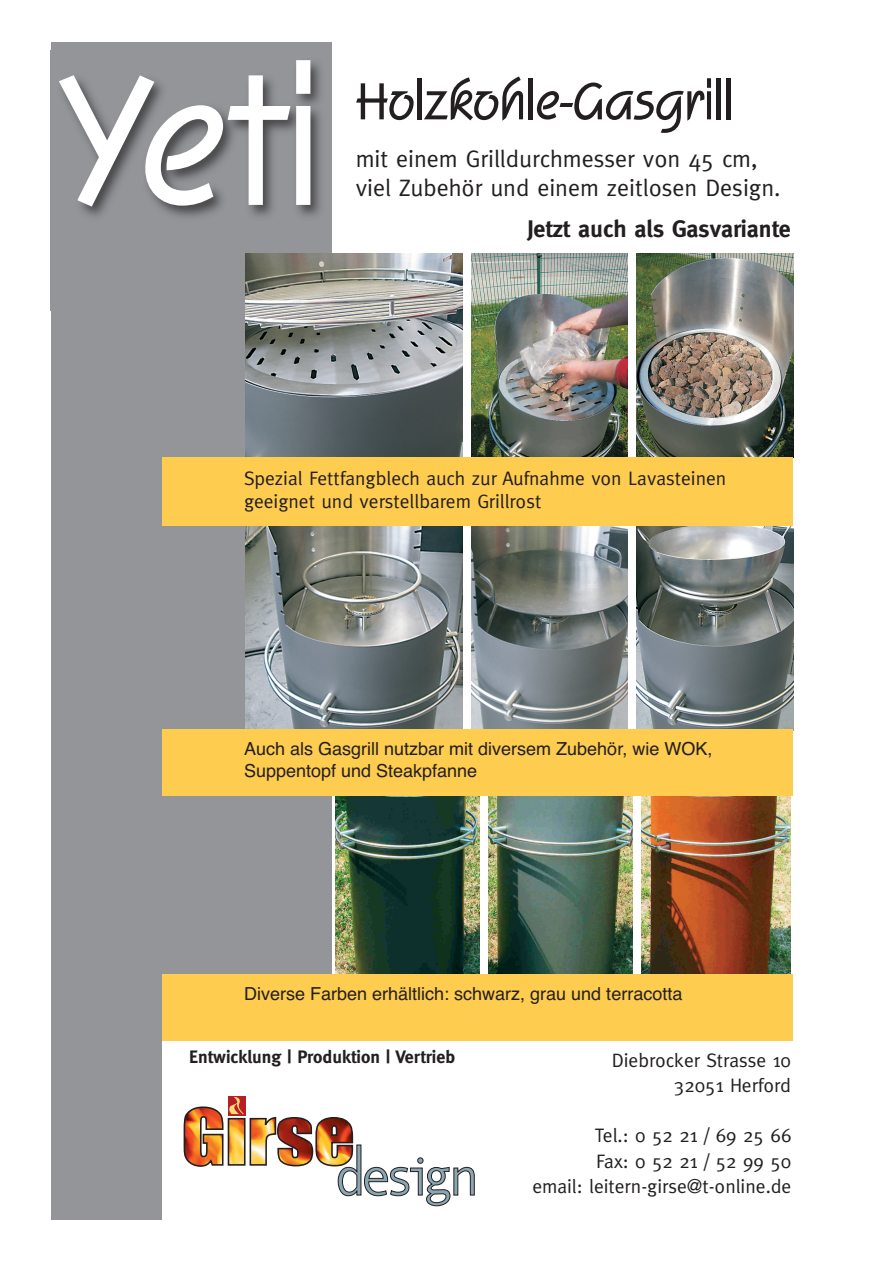
<style>
.page{position:relative;width:893px;height:1263px;background:#fff}
.page>*{position:absolute;margin:0;border:0;box-sizing:border-box;transform-origin:0 0}
.t1{font:700 190.2px "Squire D";color:#fff}
.t2{font:700 54px "Squire D";color:#231f20}
.t3{font:24px/28.8px "Meta";color:#231f20}
.t4{font:700 24px "Meta";color:#231f20}
.t5{font:19.5px/25.5px "Meta";color:#231f20;text-align:right}
.t6{font:18px/21.6px "Helvetica";color:#231f20}
.t7{font:700 18px "Meta";color:#231f20}
</style>
<div class="page">
<div style="left:51px;top:43px;width:280px;height:1177px;background:#939598"></div>
<img style="left:50px;top:51px;width:597px;height:259px">
<img style="left:246px;top:254px;width:216px;height:204px">
<img style="left:471px;top:254px;width:157px;height:204px">
<img style="left:636px;top:254px;width:157px;height:204px">
<img style="left:246px;top:526px;width:216px;height:203px">
<img style="left:471px;top:526px;width:157px;height:203px">
<img style="left:636px;top:526px;width:157px;height:203px">
<img style="left:641px;top:797px;width:149px;height:177px">
<img style="left:488px;top:797px;width:145px;height:177px">
<img style="left:335px;top:797px;width:145px;height:177px">
<div style="left:162px;top:729px;width:631px;height:67px;background:#fecc4e"></div>
<div style="left:162px;top:458px;width:631px;height:68px;background:#fecc4e"></div>
<div style="left:162px;top:1040px;width:357px;height:54px;background:#fff"></div>
<div style="left:162px;top:1088px;width:331px;height:141px;background:#fff"></div>
<div style="left:228px;top:1096px;width:17px;height:19px;background:#b62024"></div>
<svg style="left:183px;top:1097px;width:291px;height:109px"></svg>
<div style="left:162px;top:974px;width:631px;height:66px;background:#fecc4e"></div>
<h1 class="t1" style="left:59px;top:60px;width:263px">Yeti</h1>
<h2 class="t2" style="left:355px;top:78px;width:379px">Holzkohle-Gasgrill</h2>
<p class="t3" style="left:355px;top:146px;width:426px">mit einem Grilldurchmesser von 45 cm, viel Zubehör und einem zeitlosen Design.</p>
<p class="t4" style="left:527px;top:220px;width:265px">Jetzt auch als Gasvariante</p>
<p class="t5" style="left:244px;top:468px;width:484px;line-height:23.4px;text-align:left">Spezial Fettfangblech auch zur Aufnahme von Lavasteinen geeignet und verstellbarem Grillrost</p>
<p class="t6" style="left:244px;top:740px;width:470px">Auch als Gasgrill nutzbar mit diversem Zubehör, wie WOK,<br>Suppentopf und Steakpfanne</p>
<p class="t6" style="left:244px;top:985px;width:440px">Diverse Farben erhältlich: schwarz, grau und terracotta</p>
<p class="t7" style="left:189px;top:1050px;width:267px">Entwicklung | Produktion | Vertrieb</p>
<p class="t5" style="left:612px;top:1049px;width:181px">Diebrocker Strasse 10<br>32051 Herford</p>
<p class="t5" style="left:532px;top:1124px;width:260px">Tel.: 0 52 21 / 69 25 66<br>Fax: 0 52 21 / 52 99 50<br>email: leitern-girse@t-online.de</p>
</div>
